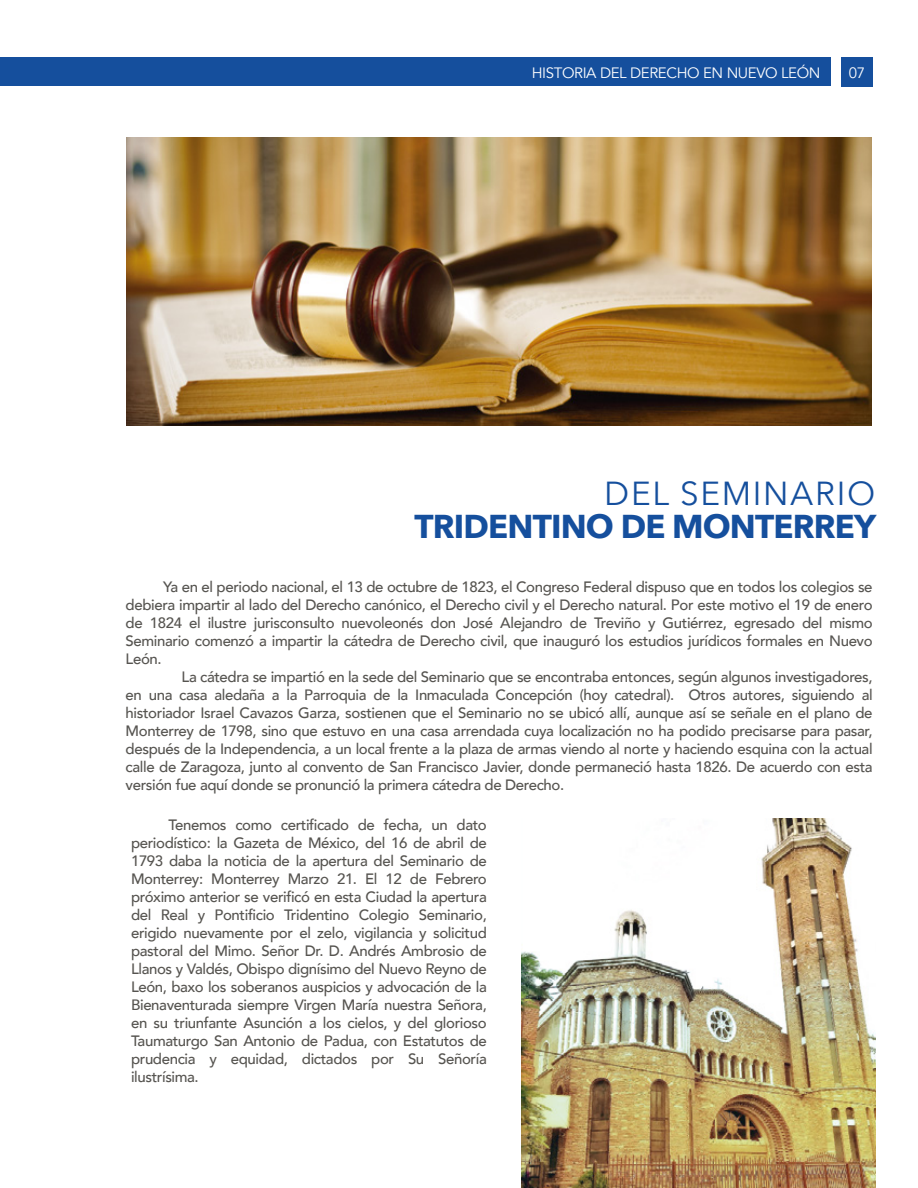
<style>
.page{position:relative;width:918px;height:1188px;background:#fff}
.page>*{position:absolute;margin:0;border:0;box-sizing:border-box;transform-origin:0 0}
.t1{font:33.3px "Avenir Next";letter-spacing:.05em;color:#154f9d}
.t2{font:700 33px "Avenir Next";letter-spacing:-.025em;color:#154f9d}
.t3{font:500 15px/18px "Avenir";letter-spacing:-.025em;color:#565450;text-align:justify}
.t4{font:15px "Avenir";letter-spacing:-.025em;color:#fff}
</style>
<div class="page">
<div style="left:0;top:58px;width:831px;height:28px;background:#154f9d"></div>
<div style="left:841px;top:57px;width:31px;height:30px;background:#154f9d"></div>
<img style="left:127px;top:137px;width:745px;height:289px">
<img style="left:522px;top:819px;width:354px;height:369px">
<p class="t4" style="left:532px;top:64px;width:290px">HISTORIA DEL DERECHO EN NUEVO LEÓN</p>
<p class="t4" style="left:849px;top:64px;width:18px">07</p>
<h1 class="t1" style="left:604px;top:465px;width:273px">DEL SEMINARIO</h1>
<h2 class="t2" style="left:414px;top:498px;width:463px">TRIDENTINO DE MONTERREY</h2>
<p class="t3" style="left:126px;top:577px;width:749px;text-indent:38px">Ya en el periodo nacional, el 13 de octubre de 1823, el Congreso Federal dispuso que en todos los colegios se debiera impartir al lado del Derecho canónico, el Derecho civil y el Derecho natural. Por este motivo el 19 de enero de 1824 el ilustre jurisconsulto nuevoleonés don José Alejandro de Treviño y Gutiérrez, egresado del mismo Seminario comenzó a impartir la cátedra de Derecho civil, que inauguró los estudios jurídicos formales en Nuevo León.</p>
<p class="t3" style="left:126px;top:667px;width:749px;text-indent:56px">La cátedra se impartió en la sede del Seminario que se encontraba entonces, según algunos investigadores, en una casa aledaña a la Parroquia de la Inmaculada Concepción (hoy catedral). Otros autores, siguiendo al historiador Israel Cavazos Garza, sostienen que el Seminario no se ubicó allí, aunque así se señale en el plano de Monterrey de 1798, sino que estuvo en una casa arrendada cuya localización no ha podido precisarse para pasar, después de la Independencia, a un local frente a la plaza de armas viendo al norte y haciendo esquina con la actual calle de Zaragoza, junto al convento de San Francisco Javier, donde permaneció hasta 1826. De acuerdo con esta versión fue aquí donde se pronunció la primera cátedra de Derecho.</p>
<p class="t3" style="left:131px;top:815px;width:357px;text-indent:38px">Tenemos como certificado de fecha, un dato periodístico: la Gazeta de México, del 16 de abril de 1793 daba la noticia de la apertura del Seminario de Monterrey: Monterrey Marzo 21. El 12 de Febrero próximo anterior se verificó en esta Ciudad la apertura del Real y Pontificio Tridentino Colegio Seminario, erigido nuevamente por el zelo, vigilancia y solicitud pastoral del Mimo. Señor Dr. D. Andrés Ambrosio de Llanos y Valdés, Obispo dignísimo del Nuevo Reyno de León, baxo los soberanos auspicios y advocación de la Bienaventurada siempre Virgen María nuestra Señora, en su triunfante Asunción a los cielos, y del glorioso Taumaturgo San Antonio de Padua, con Estatutos de prudencia y equidad, dictados por Su Señoría ilustrísima.</p>
</div>
